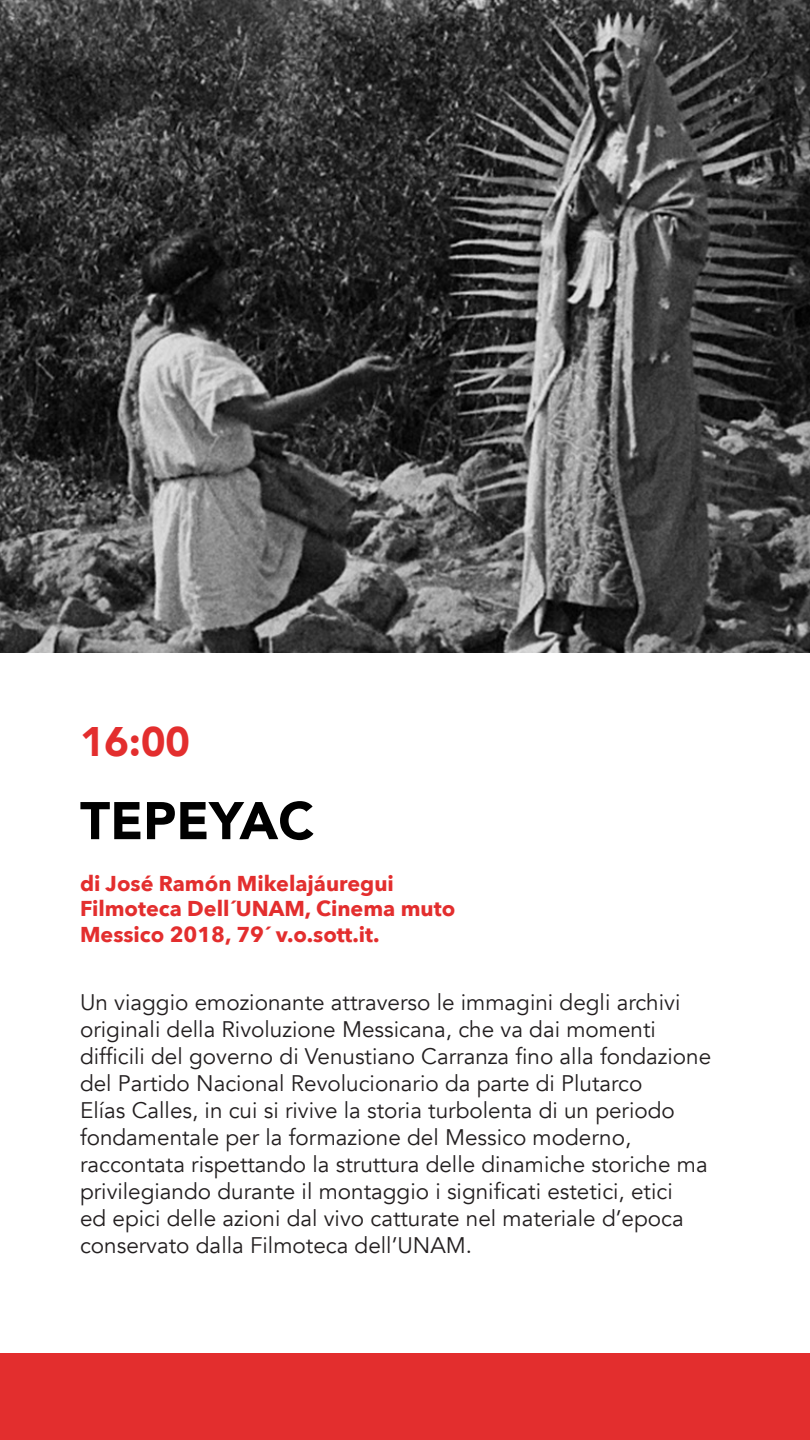
<style>
.page{position:relative;width:810px;height:1440px;background:#fff}
.page>*{position:absolute;margin:0;border:0;box-sizing:border-box;transform-origin:0 0}
.t1{font:900 52.43px "Avenir";color:#000}
.t2{font:900 41.25px "Avenir";color:#e32e2e}
.t3{font:22.5px/27px "Avenir";color:#231f20}
.t4{font:700 21.45px "Avenir Next";color:#e32e2e}
</style>
<div class="page">
<img style="left:0;top:0;width:810px;height:652px">
<div style="left:0;top:1353px;width:810px;height:87px;background:#e32e2e"></div>
<p class="t2" style="left:80px;top:706px;width:111px">16:00</p>
<p class="t1" style="left:80px;top:776px;width:236px">TEPEYAC</p>
<p class="t4" style="left:80px;top:865px;width:315px">di José Ramón Mikelajáuregui</p>
<p class="t4" style="left:80px;top:890px;width:377px">Filmoteca Dell´UNAM, Cinema muto</p>
<p class="t4" style="left:80px;top:916px;width:301px">Messico 2018, 79´ v.o.sott.it.</p>
<p class="t3" style="left:80px;top:989px;width:633px">Un viaggio emozionante attraverso le immagini degli archivi originali della Rivoluzione Messicana, che va dai momenti difficili del governo di Venustiano Carranza fino alla fondazione del Partido Nacional Revolucionario da parte di Plutarco<br>Elías Calles, in cui si rivive la storia turbolenta di un periodo fondamentale per la formazione del Messico moderno, raccontata rispettando la struttura delle dinamiche storiche ma privilegiando durante il montaggio i significati estetici, etici<br>ed epici delle azioni dal vivo catturate nel materiale d’epoca conservato dalla Filmoteca dell’UNAM.</p>
</div>
